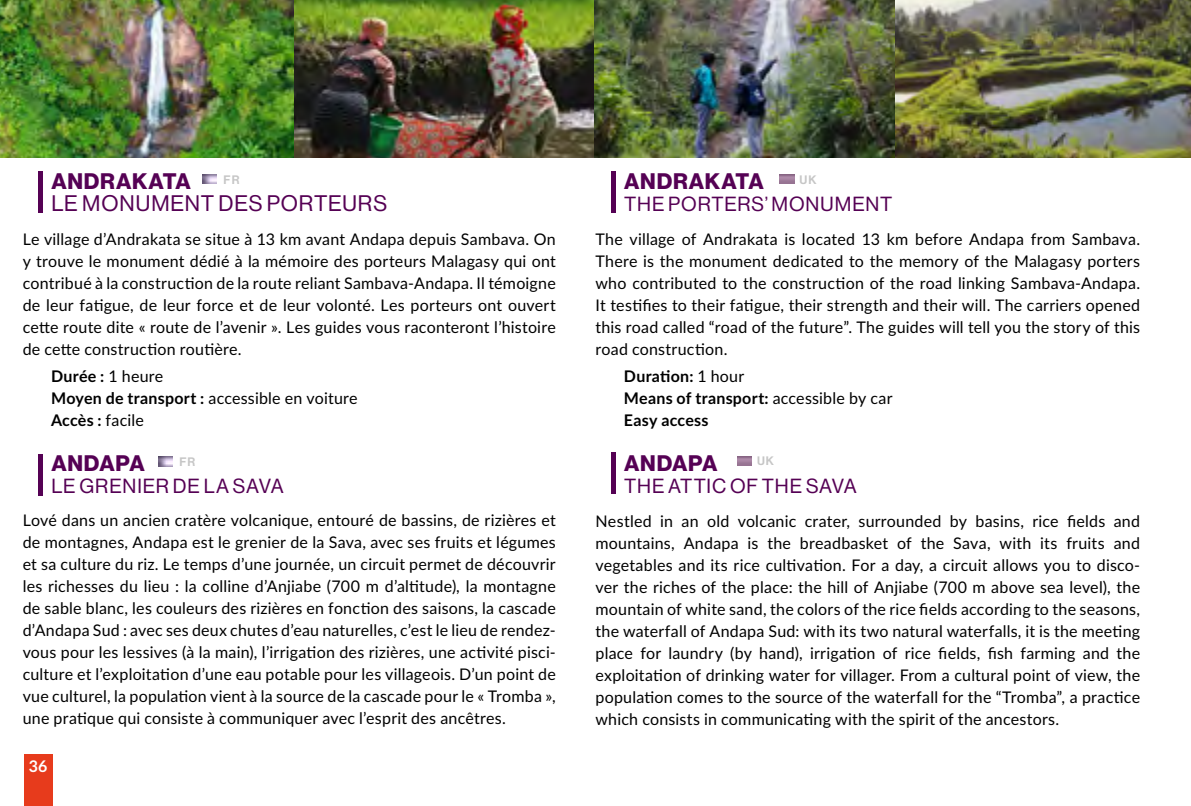
<style>
.page{position:relative;width:1191px;height:806px;background:#fff}
.page>*{position:absolute;margin:0;border:0;box-sizing:border-box;transform-origin:0 0}
.t1{font:700 22px "Neue Haas Display";letter-spacing:.03em;color:#550154}
.t2{font:22px "Neue Haas Display";letter-spacing:.04em;color:#550154}
.t3{font:20px "Neue Haas Display";letter-spacing:.045em;color:#550154}
.t4{font:16px/22px "Lato";letter-spacing:.015em;color:#000;text-align:justify}
.t5{font:700 16px/22px "Lato";letter-spacing:.015em;color:#000}
.t6{font:700 16px "Lato";color:#fff}
.t7{font:12px "Neue Haas Display Mediu";letter-spacing:.08em;color:#c6c6c6}
.s1{font-weight:700}
.s2{font-weight:400}
</style>
<div class="page">
<div style="left:24px;top:754px;width:28px;height:51px;background:#e73b1c"></div>
<img style="left:0;top:0;width:1191px;height:157px">
<div style="left:38px;top:171px;width:5px;height:42px;background:#550154"></div>
<img style="left:202px;top:174px;width:15px;height:10px">
<hr style="left:611px;top:452px;width:4px;height:42px;background:#550154">
<hr style="left:611px;top:171px;width:4px;height:41px;background:#550154">
<img style="left:737px;top:456px;width:14px;height:9px">
<img style="left:780px;top:174px;width:14px;height:10px">
<div style="left:38px;top:454px;width:5px;height:41px;background:#550154"></div>
<img style="left:158px;top:456px;width:15px;height:10px">
<h1 class="t1" style="left:51px;top:168px;width:141px">ANDRAKATA</h1>
<h1 class="t2" style="left:51px;top:191px;width:337px">LE MONUMENT DES PORTEURS</h1>
<p class="t4" style="left:23px;top:227px;width:534px">Le village d’Andrakata se situe à 13 km avant Andapa depuis Sambava. On y trouve le monument dédié à la mémoire des porteurs Malagasy qui ont contribué à la construction de la route reliant Sambava-Andapa. Il témoigne de leur fatigue, de leur force et de leur volonté. Les porteurs ont ouvert cette route dite « route de l’avenir ». Les guides vous raconteront l’histoire de cette construction routière.</p>
<p class="t4" style="left:51px;top:364px;width:308px;text-align:left"><span class="s1">Durée :</span> 1 heure<br><span class="s1">Moyen de transport :</span> accessible en voiture<br><span class="s1">Accès :</span> facile</p>
<h1 class="t1" style="left:51px;top:449px;width:95px">ANDAPA</h1>
<p class="t3" style="left:51px;top:474px;width:234px">LE GRENIER DE LA SAVA</p>
<p class="t4" style="left:23px;top:508px;width:534px">Lové dans un ancien cratère volcanique, entouré de bassins, de rizières et de montagnes, Andapa est le grenier de la Sava, avec ses fruits et légumes et sa culture du riz. Le temps d’une journée, un circuit permet de découvrir les richesses du lieu : la colline d’Anjiabe (700 m d’altitude), la montagne de sable blanc, les couleurs des rizières en fonction des saisons, la cascade d’Andapa Sud : avec ses deux chutes d’eau naturelles, c’est le lieu de rendez&shy;vous pour les lessives (à la main), l’irrigation des rizières, une activité pisci&shy;culture et l’exploitation d’une eau potable pour les villageois. D’un point de vue culturel, la population vient à la source de la cascade pour le « Tromba », une pratique qui consiste à communiquer avec l’esprit des ancêtres.</p>
<p class="t7" style="left:224px;top:172px;width:17px">FR</p>
<p class="t7" style="left:179px;top:454px;width:17px">FR</p>
<h1 class="t1" style="left:624px;top:168px;width:141px">ANDRAKATA</h1>
<p class="t7" style="left:799px;top:172px;width:18px">UK</p>
<p class="t3" style="left:624px;top:193px;width:270px">THE PORTERS’ MONUMENT</p>
<p class="t4" style="left:595px;top:227px;width:546px">The village of Andrakata is located 13 km before Andapa from Sambava.<br>There is the monument dedicated to the memory of the Malagasy porters who contributed to the construction of the road linking Sambava-Andapa.<br>It testifies to their fatigue, their strength and their will. The carriers opened this road called “road of the future”. The guides will tell you the story of this road construction.</p>
<p class="t5" style="left:624px;top:364px;width:270px">Duration: <span class="s2">1 hour<br></span>Means of transport: <span class="s2">accessible by car<br></span>Easy access</p>
<h1 class="t1" style="left:624px;top:450px;width:95px">ANDAPA</h1>
<p class="t3" style="left:624px;top:474px;width:234px">THE ATTIC OF THE SAVA</p>
<p class="t4" style="left:595px;top:508px;width:546px">Nestled in an old volcanic crater, surrounded by basins, rice fields and mountains, Andapa is the breadbasket of the Sava, with its fruits and vegetables and its rice cultivation. For a day, a circuit allows you to disco&shy;ver the riches of the place: the hill of Anjiabe (700 m above sea level), the mountain of white sand, the colors of the rice fields according to the seasons, the waterfall of Andapa Sud: with its two natural waterfalls, it is the meeting place for laundry (by hand), irrigation of rice fields, fish farming and the exploitation of drinking water for villager. From a cultural point of view, the population comes to the source of the waterfall for the “Tromba”, a practice which consists in communicating with the spirit of the ancestors.</p>
<p class="t7" style="left:757px;top:454px;width:18px">UK</p>
<p class="t6" style="left:29px;top:754px;width:20px">36</p>
</div>
